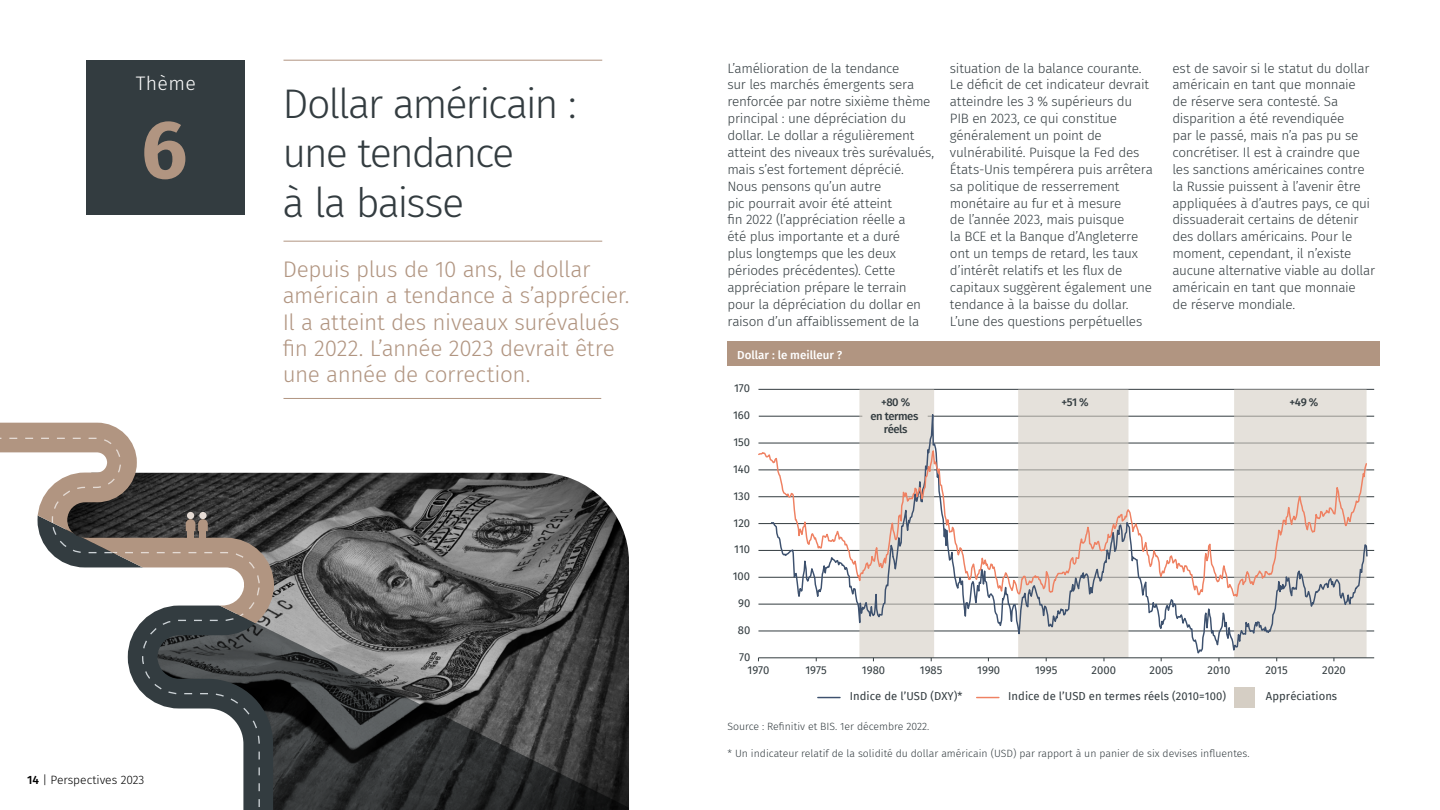
<style>
.page{position:relative;width:1440px;height:810px;background:#fff}
.page>*{position:absolute;margin:0;border:0;box-sizing:border-box;transform-origin:0 0}
.t1{font:700 82.05px "Fira Sans";color:#b19581}
.t2{font:300 41.25px/49.5px "Fira Sans";letter-spacing:-.05em;color:#333c40}
.t3{font:300 22.5px/26.2px "Fira Sans";letter-spacing:-.015em;color:#b19581}
.t4{font:300 19.5px "Fira Sans";letter-spacing:.02em;color:#fff}
.t5{font:300 13.5px/16.9px "Fira Sans";letter-spacing:-.02em;color:#333c40}
.t6{font:300 12px "Fira Sans";color:#000}
.t7{font:500 11.55px "Fira Sans";color:#fff}
.t8{font:11.25px "Fira Sans";color:#333c40}
.t9{font:500 11.25px/13.5px "Fira Sans";letter-spacing:-.04em;color:#333c40;text-align:center}
.t10{font:300 10.5px "Fira Sans";color:#333c40}
.s1{font-weight:500}
</style>
<div class="page">
<hr style="left:284px;top:398px;width:317px;height:1px;background:#b19581">
<div style="left:87px;top:60px;width:158px;height:155px;background:#333c40"></div>
<div style="left:728px;top:342px;width:652px;height:24px;background:#b19581"></div>
<hr style="left:758px;top:631px;width:616px;height:1px;background:#333c40">
<hr style="left:758px;top:604px;width:616px;height:1px;background:#333c40">
<hr style="left:758px;top:577px;width:616px;height:1px;background:#333c40">
<hr style="left:758px;top:550px;width:616px;height:1px;background:#333c40">
<hr style="left:758px;top:523px;width:616px;height:1px;background:#333c40">
<hr style="left:758px;top:497px;width:616px;height:1px;background:#333c40">
<hr style="left:758px;top:470px;width:616px;height:1px;background:#333c40">
<hr style="left:758px;top:443px;width:616px;height:1px;background:#333c40">
<hr style="left:928px;top:416px;width:446px;height:1px;background:#333c40">
<hr style="left:758px;top:389px;width:616px;height:1px;background:#333c40">
<hr style="left:758px;top:658px;width:616px;height:1px;background:#333c40">
<svg style="left:758px;top:388px;width:610px;height:273px"></svg>
<svg style="left:818px;top:697px;width:22px;height:1px"></svg>
<svg style="left:977px;top:697px;width:22px;height:1px"></svg>
<div style="left:1234px;top:687px;width:21px;height:21px;background:#d5cec4"></div>
<img style="left:289px;top:473px;width:340px;height:101px">
<svg style="left:289px;top:574px;width:340px;height:236px;background:#434444"></svg>
<svg style="left:0;top:422px;width:289px;height:386px"></svg>
<svg style="left:0;top:437px;width:261px;height:371px"></svg>
<div style="left:187px;top:512px;width:7px;height:7px;background:#e6dcd5;border-radius:50%"></div>
<div style="left:187px;top:531px;width:7px;height:7px;background:#b19581"></div>
<div style="left:199px;top:512px;width:8px;height:7px;background:#e6dcd5;border-radius:50%"></div>
<svg style="left:186px;top:519px;width:22px;height:12px"></svg>
<div style="left:200px;top:531px;width:6px;height:7px;background:#b19581"></div>
<hr style="left:284px;top:60px;width:318px;height:1px;background:#b19581">
<hr style="left:284px;top:241px;width:318px;height:1px;background:#b19581">
<h3 class="t4" style="left:136px;top:69px;width:62px">Thème</h3>
<h1 class="t1" style="left:141px;top:80px;width:48px">6</h1>
<h2 class="t2" style="left:282px;top:78px;width:296px">Dollar américain : une tendance<br>à la baisse</h2>
<h3 class="t3" style="left:283px;top:256px;width:348px">Depuis plus de 10 ans, le dollar américain a tendance à s’apprécier.<br>Il a atteint des niveaux surévalués fin 2022. L’année 2023 devrait être une année de correction.</h3>
<p class="t6" style="left:27px;top:771px;width:119px"><span class="s1">14</span> | Perspectives 2023</p>
<p class="t5" style="left:727px;top:59px;width:208px">L’amélioration de la tendance<br>sur les marchés émergents sera renforcée par notre sixième thème principal : une dépréciation du dollar. Le dollar a régulièrement atteint des niveaux très surévalués, mais s’est fortement déprécié.<br>Nous pensons qu’un autre<br>pic pourrait avoir été atteint<br>fin 2022 (l’appréciation réelle a<br>été plus importante et a duré<br>plus longtemps que les deux périodes précédentes). Cette appréciation prépare le terrain pour la dépréciation du dollar en raison d’un affaiblissement de la</p>
<p class="t5" style="left:950px;top:59px;width:205px">situation de la balance courante.<br>Le déficit de cet indicateur devrait atteindre les 3 % supérieurs du<br>PIB en 2023, ce qui constitue généralement un point de vulnérabilité. Puisque la Fed des<br>États-Unis tempérera puis arrêtera sa politique de resserrement monétaire au fur et à mesure<br>de l’année 2023, mais puisque<br>la BCE et la Banque d’Angleterre ont un temps de retard, les taux d’intérêt relatifs et les flux de capitaux suggèrent également une tendance à la baisse du dollar.<br>L’une des questions perpétuelles</p>
<p class="t5" style="left:1172px;top:59px;width:204px">est de savoir si le statut du dollar américain en tant que monnaie<br>de réserve sera contesté. Sa disparition a été revendiquée<br>par le passé, mais n’a pas pu se concrétiser. Il est à craindre que les sanctions américaines contre la Russie puissent à l’avenir être appliquées à d’autres pays, ce qui dissuaderait certains de détenir des dollars américains. Pour le moment, cependant, il n’existe aucune alternative viable au dollar américain en tant que monnaie<br>de réserve mondiale.</p>
<p class="t7" style="left:737px;top:346px;width:107px">Dollar : le meilleur ?</p>
<p class="t8" style="left:734px;top:380px;width:18px">170</p>
<p class="t8" style="left:733px;top:407px;width:19px">160</p>
<p class="t8" style="left:733px;top:434px;width:18px">150</p>
<p class="t8" style="left:733px;top:460px;width:19px">140</p>
<p class="t8" style="left:733px;top:487px;width:18px">130</p>
<p class="t8" style="left:733px;top:514px;width:18px">120</p>
<p class="t8" style="left:734px;top:541px;width:18px">110</p>
<p class="t8" style="left:733px;top:568px;width:19px">100</p>
<p class="t8" style="left:738px;top:595px;width:14px">90</p>
<p class="t8" style="left:738px;top:621px;width:14px">80</p>
<p class="t8" style="left:739px;top:648px;width:13px">70</p>
<p class="t9" style="left:871px;top:395px;width:49px">+80 %<br>en termes réels</p>
<p class="t9" style="left:1062px;top:395px;width:29px">+51 %</p>
<p class="t9" style="left:1290px;top:395px;width:30px">+49 %</p>
<p class="t8" style="left:747px;top:661px;width:24px">1970</p>
<p class="t8" style="left:805px;top:661px;width:23px">1975</p>
<p class="t8" style="left:862px;top:661px;width:25px">1980</p>
<p class="t8" style="left:920px;top:661px;width:24px">1985</p>
<p class="t8" style="left:977px;top:661px;width:24px">1990</p>
<p class="t8" style="left:1035px;top:661px;width:24px">1995</p>
<p class="t8" style="left:1092px;top:661px;width:26px">2000</p>
<p class="t8" style="left:1149px;top:661px;width:25px">2005</p>
<p class="t8" style="left:1207px;top:661px;width:24px">2010</p>
<p class="t8" style="left:1265px;top:661px;width:24px">2015</p>
<p class="t8" style="left:1322px;top:661px;width:25px">2020</p>
<p class="t8" style="left:850px;top:688px;width:114px">Indice de l’USD (DXY)*</p>
<p class="t8" style="left:1008px;top:688px;width:219px">Indice de l’USD en termes réels (2010=100)</p>
<p class="t8" style="left:1266px;top:688px;width:73px">Appréciations</p>
<p class="t10" style="left:728px;top:719px;width:203px">Source : Refinitiv et BIS. 1er décembre 2022.</p>
<p class="t10" style="left:728px;top:746px;width:524px">* Un indicateur relatif de la solidité du dollar américain (USD) par rapport à un panier de six devises influentes.</p>
</div>
